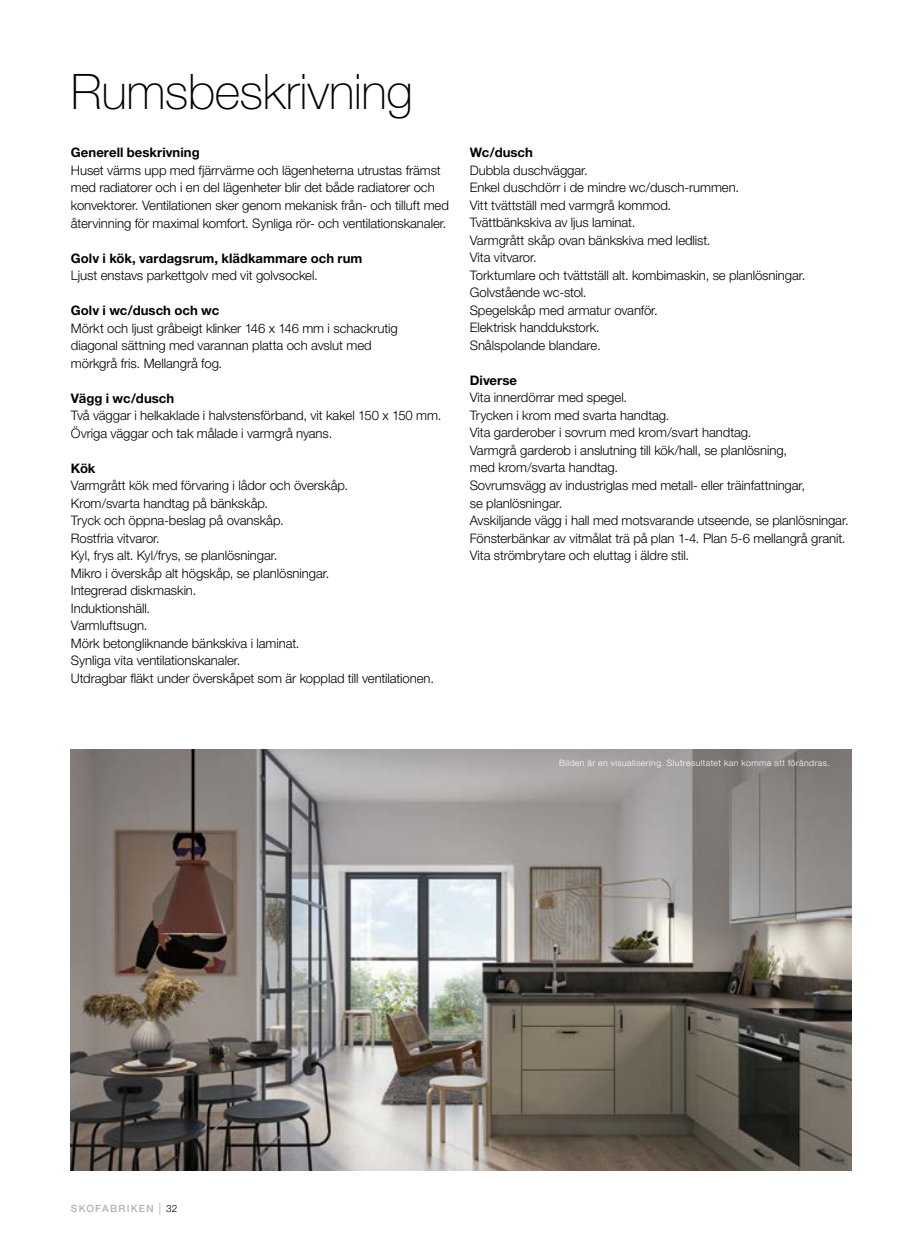
<style>
.page{position:relative;width:922px;height:1241px;background:#fff}
.page>*{position:absolute;margin:0;border:0;box-sizing:border-box;transform-origin:0 0}
.t1{font:100 49px "Helvetica Neue";letter-spacing:-.01em;color:#000}
.t2{font:300 13.12px/17.5px "Helvetica Neue";letter-spacing:-.005em;color:#000}
.t3{font:700 13.12px "Helvetica Neue";letter-spacing:.005em;color:#000}
.t4{font:500 10px "Helvetica Neue";letter-spacing:.13em;color:#b3b2b2}
.t5{font:300 8.75px "Helvetica Neue";letter-spacing:.05em;color:#fff}
.s1{font-weight:100;font-size:17.5px}
.s2{font-weight:300;color:#000}
</style>
<div class="page">
<img style="left:71px;top:749px;width:779px;height:420px">
<h1 class="t1" style="left:71px;top:64px;width:343px">Rumsbeskrivning</h1>
<p class="t3" style="left:71px;top:145px;width:130px">Generell beskrivning</p>
<p class="t2" style="left:71px;top:161px;width:379px">Huset värms upp med fjärrvärme och lägenheterna utrustas främst med radiatorer och i en del lägenheter blir det både radiatorer och konvektorer. Ventilationen sker genom mekanisk från- och tilluft med återvinning för maximal komfort. Synliga rör- och ventilationskanaler.</p>
<p class="t3" style="left:71px;top:250px;width:293px">Golv i kök, vardagsrum, klädkammare och rum</p>
<p class="t2" style="left:71px;top:266px;width:248px">Ljust enstavs parkettgolv med vit golvsockel.</p>
<p class="t3" style="left:71px;top:302px;width:150px">Golv i wc/dusch och wc</p>
<p class="t2" style="left:71px;top:319px;width:328px">Mörkt och ljust gråbeigt klinker 146 x 146 mm i schackrutig diagonal sättning med varannan platta och avslut med mörkgrå fris. Mellangrå fog.</p>
<p class="t3" style="left:71px;top:390px;width:105px">Vägg i wc/dusch</p>
<p class="t2" style="left:71px;top:406px;width:372px">Två väggar i helkaklade i halvstensförband, vit kakel 150 x 150 mm.<br>Övriga väggar och tak målade i varmgrå nyans.</p>
<p class="t3" style="left:71px;top:460px;width:26px">Kök</p>
<p class="t2" style="left:71px;top:476px;width:364px">Varmgrått kök med förvaring i lådor och överskåp.<br>Krom/svarta handtag på bänkskåp.<br>Tryck och öppna-beslag på ovanskåp.<br>Rostfria vitvaror.<br>Kyl, frys alt. Kyl/frys, se planlösningar.<br>Mikro i överskåp alt högskåp, se planlösningar.<br>Integrerad diskmaskin.<br>Induktionshäll.<br>Varmluftsugn.<br>Mörk betongliknande bänkskiva i laminat.<br>Synliga vita ventilationskanaler.<br>Utdragbar fläkt under överskåpet som är kopplad till ventilationen.</p>
<p class="t3" style="left:469px;top:144px;width:65px">Wc/dusch</p>
<p class="t2" style="left:469px;top:161px;width:337px">Dubbla duschväggar.<br>Enkel duschdörr i de mindre wc/dusch-rummen.<br>Vitt tvättställ med varmgrå kommod.<br>Tvättbänkskiva av ljus laminat.<br>Varmgrått skåp ovan bänkskiva med ledlist.<br>Vita vitvaror.<br>Torktumlare och tvättställ alt. kombimaskin, se planlösningar.<br>Golvstående wc-stol.<br>Spegelskåp med armatur ovanför.<br>Elektrisk handdukstork.<br>Snålspolande blandare.</p>
<p class="t3" style="left:469px;top:372px;width:49px">Diverse</p>
<p class="t2" style="left:469px;top:388px;width:380px">Vita innerdörrar med spegel.<br>Trycken i krom med svarta handtag.<br>Vita garderober i sovrum med krom/svart handtag.<br>Varmgrå garderob i anslutning till kök/hall, se planlösning,<br>med krom/svarta handtag.<br>Sovrumsvägg av industriglas med metall- eller träinfattningar,<br>se planlösningar.<br>Avskiljande vägg i hall med motsvarande utseende, se planlösningar.<br>Fönsterbänkar av vitmålat trä på plan 1-4. Plan 5-6 mellangrå granit.<br>Vita strömbrytare och eluttag i äldre stil.</p>
<p class="t5" style="left:559px;top:757px;width:272px">Bilden är en visualisering. Slutresultatet kan komma att förändras.</p>
<p class="t4" style="left:71px;top:1202px;width:108px">SKOFABRIKEN <span class="s1">I</span> <span class="s2">32</span></p>
</div>
